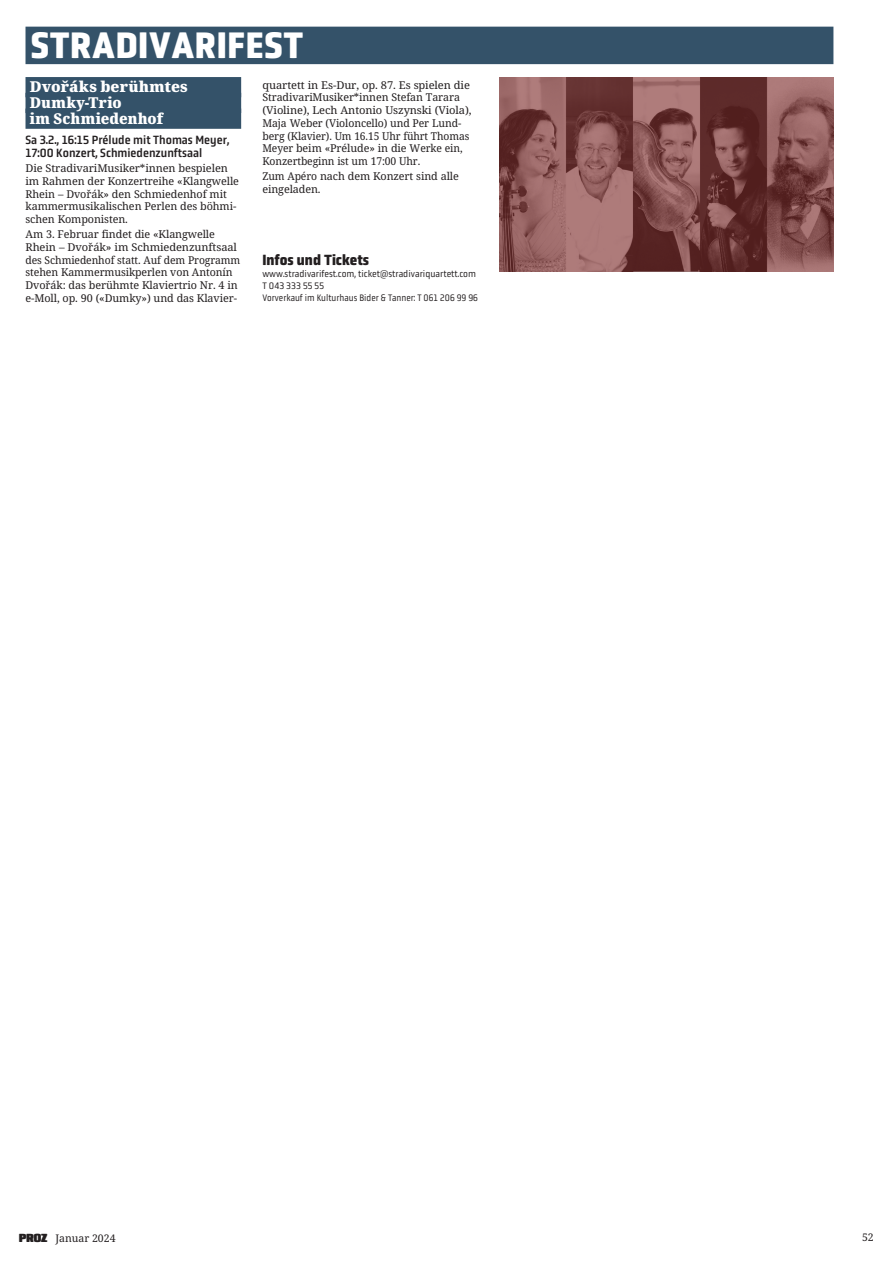
<style>
.page{position:relative;width:893px;height:1263px;background:#fff}
.page>*{position:absolute;margin:0;border:0;box-sizing:border-box;transform-origin:0 0}
.Veranstalter{font:700 37.5px "Obvia Narrow";letter-spacing:.015em;color:#fff}
.Titel_Balken_mehrzeilig{font:900 15px "Noto Serif";letter-spacing:.01em;color:#fff;scale:.96 1}
.Titel_mit_Balken{font:900 15px "Noto Serif";letter-spacing:.005em;color:#fff}
.name_adresse{font:700 15px "Obvia Narrow";color:#231f20}
.Datum_nach_Titel_Balken{font:12.3px/13.5px "Obvia Narrow";color:#231f20}
.Lauftext{font:10.8px/12.8px "Noto Serif";letter-spacing:-.01em;color:#231f20}
.Lauftext-2{font:10.8px/12.8px "Noto Serif";letter-spacing:-.01em;color:#231f20;scale:.96 1}
.t1{font:10.5px "Noto Serif";color:#231f20}
.adresse{font:9.75px/12px "Obvia Narrow";color:#231f20}
.adresse-2{font:9.75px "Obvia Narrow";color:#231f20;scale:.95 1}
.s1{font-family:"PODIUM Soft"}
</style>
<div class="page">
<div style="left:26px;top:27px;width:807px;height:37px;background:#345269"></div>
<div style="left:26px;top:77px;width:215px;height:20px;background:#345269"></div>
<div style="left:26px;top:93px;width:215px;height:20px;background:#345269"></div>
<div style="left:26px;top:109px;width:215px;height:20px;background:#345269"></div>
<img style="left:499px;top:77px;width:334px;height:195px">
<p class="Veranstalter" style="left:31px;top:22px;width:274px">STRADIVARIFEST</p>
<p class="Titel_mit_Balken" style="left:30px;top:76px;width:160px">Dvořáks berühmtes</p>
<p class="Titel_Balken_mehrzeilig" style="left:30px;top:92px;width:97px">Dumky-Trio</p>
<p class="Titel_Balken_mehrzeilig" style="left:30px;top:108px;width:140px">im Schmiedenhof</p>
<p class="Datum_nach_Titel_Balken" style="left:26px;top:133px;width:205px">Sa 3.2., 16:15 Prélude mit Thomas Meyer,<br>17:00 Konzert, Schmiedenzunftsaal</p>
<p class="Lauftext" style="left:26px;top:162px;width:215px">Die StradivariMusiker*innen bespielen im Rahmen der Konzertreihe «Klangwelle Rhein – Dvořák» den Schmiedenhof mit kammermusikalischen Perlen des böhmi&shy;schen Komponisten.</p>
<p class="Lauftext" style="left:26px;top:228px;width:216px">Am 3. Februar findet die «Klangwelle Rhein – Dvořák» im Schmiedenzunftsaal des Schmiedenhof statt. Auf dem Programm stehen Kammermusikperlen von Antonín Dvořák: das berühmte Klaviertrio Nr. 4 in e-Moll, op. 90 («Dumky») und das Klavier-</p>
<p class="Lauftext" style="left:262px;top:79px;width:211px">quartett in Es-Dur, op. 87. Es spielen die StradivariMusiker*innen Stefan Tarara (Violine), Lech Antonio Uszynski (Viola), Maja Weber (Violoncello) und Per Lund&shy;berg (Klavier). Um 16.15 Uhr führt Thomas Meyer beim «Prélude» in die Werke ein, Konzertbeginn ist um 17:00 Uhr.</p>
<p class="Lauftext-2" style="left:262px;top:170px;width:206px">Zum Apéro nach dem Konzert sind alle eingeladen.</p>
<p class="name_adresse" style="left:262px;top:250px;width:108px">Infos und Tickets</p>
<p class="adresse" style="left:262px;top:267px;width:215px">www.stradivarifest.com, ticket@stradivariquartett.com<br>T 043 333 55 55</p>
<p class="adresse-2" style="left:262px;top:292px;width:228px">Vorverkauf im Kulturhaus Bider &amp; Tanner: T 061 206 99 96</p>
<p class="t1" style="left:19px;top:1231px;width:98px"><span class="s1">PROZ</span> Januar 2024</p>
<p class="t1" style="left:862px;top:1230px;width:13px">52</p>
</div>
